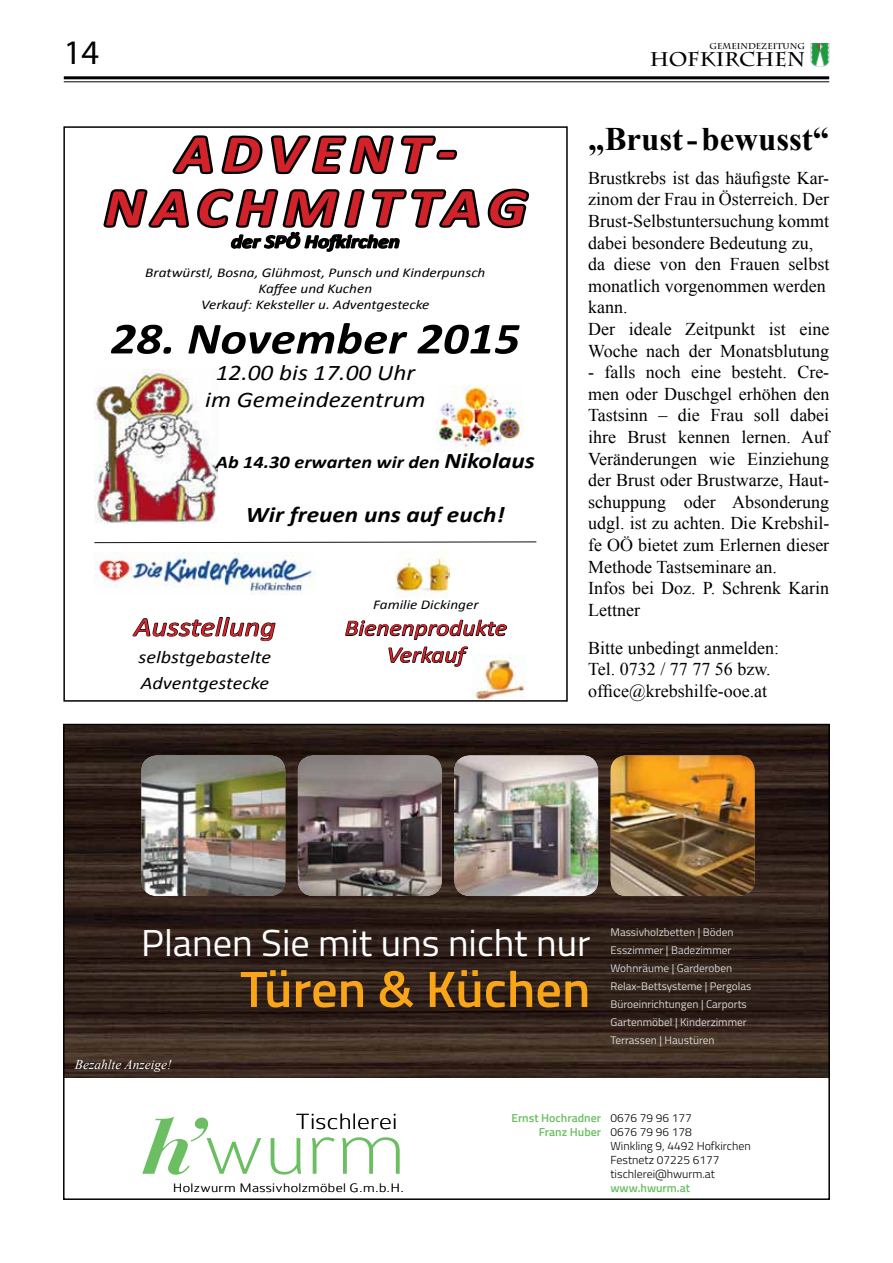
<style>
.page{position:relative;width:893px;height:1263px;background:#fff}
.page>*{position:absolute;margin:0;border:0;box-sizing:border-box;transform-origin:0 0}
.t1{font:100 78px "Colaborate";color:#6bbf62;scale:1.2 1}
.t2{font:italic 700 53.7px/53.7px "Calibri";letter-spacing:.14em;color:#d2232a;text-align:center;scale:1.13 1}
.t3{font:600 51px "Titillium";color:#f8a51a}
.t4{font:italic 700 44.7px "Calibri";color:#000;scale:1.13 1}
.t5{font:37.5px "Titillium";color:#fff}
.t6{font:34.5px "Myriad Pro";color:#000}
.t7{font:700 32.85px "Times New Roman";color:#000}
.t8{font:italic 26.85px "Calibri";color:#d2232a;scale:1.13 1}
.t9{font:100 23.4px "Colaborate";letter-spacing:.005em;color:#000;scale:1.2 1}
.t10{font:italic 22.35px/26.8px "Calibri";color:#000;text-align:center;scale:1.13 1}
.t11{font:italic 22.35px/26.8px "Calibri";color:#d2232a;text-align:center;scale:1.13 1}
.t12{font:italic 700 22.35px "Calibri";color:#000;scale:1.13 1}
.t13{font:700 19.8px "Charlemagne Std";color:#000}
.t14{font:italic 700 18.6px "Calibri";color:#000;scale:1.13 1}
.t15{font:18px/21.6px "Times New Roman";color:#000}
.t16{font:italic 17.85px/26.8px "Calibri";color:#000;scale:1.13 1}
.t17{font:italic 700 17.85px "Calibri";color:#000;scale:1.13 1}
.t18{font:italic 13.5px "Times New Roman";color:#fff}
.t19{font:italic 13.35px/16px "Calibri";color:#000;text-align:center;scale:1.13 1}
.t20{font:100 13.05px "Colaborate";letter-spacing:.02em;color:#000;scale:1.2 1}
.t21{font:300 11.7px "Titillium";color:#000}
.t22{font:600 11.7px "Titillium";color:#6bbf62}
.t23{font:11.1px/18px "Titillium";color:#fff}
.t24{font:700 8.4px "Charlemagne Std";color:#000}
.s1{font-size:22.35px}
.s2{font-family:"Bauer Bodoni";font-weight:700;font-style:italic}
.s3{font-weight:300;color:#000}
.s4{font-weight:600;color:#6bbf62}
</style>
<div class="page">
<img style="left:810px;top:43px;width:19px;height:23px">
<hr style="left:64px;top:76px;width:765px;height:3px;background:#000">
<hr style="left:64px;top:81px;width:765px;height:1px;background:#000">
<img style="left:437px;top:385px;width:86px;height:66px">
<img style="left:94px;top:369px;width:124px;height:155px">
<svg style="left:106px;top:135px;width:423px;height:117px"></svg>
<svg style="left:132px;top:617px;width:144px;height:25px"></svg>
<img style="left:94px;top:553px;width:221px;height:42px">
<svg style="left:94px;top:541px;width:443px;height:2px"></svg>
<svg style="left:346px;top:619px;width:161px;height:48px"></svg>
<img style="left:396px;top:558px;width:53px;height:39px">
<img style="left:473px;top:654px;width:52px;height:45px">
<div style="left:63px;top:126px;width:505px;height:576px;border:2px solid #000"></div>
<img style="left:66px;top:727px;width:761px;height:350px">
<div style="left:454px;top:755px;width:144px;height:141px;background:#000;opacity:.39"></div>
<div style="left:610px;top:755px;width:145px;height:141px;background:#000;opacity:.39"></div>
<div style="left:298px;top:755px;width:144px;height:141px;background:#000;opacity:.39"></div>
<div style="left:141px;top:755px;width:145px;height:141px;background:#000;opacity:.39"></div>
<div style="left:63px;top:724px;width:767px;height:476px;border:2px solid #000"></div>
<h3 class="t6" style="left:64px;top:31px;width:37px">14</h3>
<p class="t13" style="left:650px;top:47px;width:157px">HOFKIRCHEN</p>
<p class="t24" style="left:710px;top:41px;width:97px">GEMEINDEZEITUNG</p>
<h2 class="t2" style="left:104px;top:124px;width:375px">ADVENT-<br>NACHMITTAG</h2>
<p class="t14" style="left:231px;top:230px;width:151px">der SPÖ Hofkirchen</p>
<p class="t19" style="left:145px;top:264px;width:303px">Bratwürstl, Bosna, Glühmost, Punsch und Kinderpunsch<br>Kaffee und Kuchen<br>Verkauf: Keksteller u. Adventgestecke</p>
<h3 class="t4" style="left:111px;top:311px;width:364px">28. November 2015</h3>
<p class="t10" style="left:205px;top:358px;width:196px">12.00 bis 17.00 Uhr im Gemeindezentrum</p>
<p class="t17" style="left:216px;top:451px;width:284px">Ab 14.30 erwarten wir den <span class="s1">Nikolaus</span></p>
<p class="t12" style="left:246px;top:501px;width:231px">Wir freuen uns auf euch!</p>
<h3 class="t8" style="left:134px;top:610px;width:127px">Ausstellung</h3>
<p class="t16" style="left:139px;top:642px;width:119px">selbstgebastelte<br>Adventgestecke</p>
<p class="t19" style="left:373px;top:595px;width:95px">Familie Dickinger</p>
<p class="t11" style="left:345px;top:613px;width:145px">Bienenprodukte<br>Verkauf</p>
<h3 class="t7" style="left:588px;top:116px;width:243px">„Brust - bewusst“</h3>
<p class="t15" style="left:588px;top:167px;width:243px">Brustkrebs ist das häufigste Kar&shy;zinom der Frau in Österreich. Der<br>Brust-Selbstuntersuchung kommt dabei besondere Bedeutung zu, da diese von den Frauen selbst monatlich vorgenommen werden kann.<br>Der ideale Zeitpunkt ist eine<br>Woche nach der Monatsblutung</p>
<p class="t15" style="left:588px;top:361px;width:243px">- falls noch eine besteht. Cre&shy;men oder Duschgel erhöhen den<br>Tastsinn – die Frau soll dabei ihre Brust kennen lernen. Auf<br>Veränderungen wie Einziehung der Brust oder Brustwarze, Haut&shy;schuppung oder Absonderung udgl. ist zu achten. Die Krebshil&shy;fe OÖ bietet zum Erlernen dieser<br>Methode Tastseminare an.<br>Infos bei Doz. P. Schrenk Karin<br>Lettner</p>
<p class="t15" style="left:588px;top:637px;width:192px">Bitte unbedingt anmelden:<br>Tel. 0732 / 77 77 56 bzw. office@krebshilfe-ooe.at</p>
<h3 class="t5" style="left:141px;top:915px;width:451px">Planen Sie mit uns nicht nur</h3>
<h3 class="t3" style="left:240px;top:951px;width:352px">Türen &amp; Küchen</h3>
<p class="t18" style="left:75px;top:1055px;width:98px">Bezahlte Anzeige!</p>
<p class="t23" style="left:610px;top:922px;width:142px">Massivholzbetten | Böden<br>Esszimmer | Badezimmer<br>Wohnräume | Garderoben<br>Relax-Bettsysteme | Pergolas<br>Büroeinrichtungen | Carports<br>Gartenmöbel | Kinderzimmer<br>Terrassen | Haustüren</p>
<p class="t9" style="left:296px;top:1110px;width:86px">Tischlerei</p>
<h1 class="t1" style="left:142px;top:1108px;width:222px"><span class="s2">h’</span>wurm</h1>
<p class="t20" style="left:173px;top:1181px;width:194px">Holzwurm Massivholzmöbel G.m.b.H.</p>
<p class="t22" style="left:511px;top:1109px;width:182px">Ernst Hochradner <span class="s3">0676 79 96 177</span></p>
<p class="t21" style="left:539px;top:1124px;width:154px"><span class="s4">Franz Huber</span> 0676 79 96 178</p>
<p class="t21" style="left:610px;top:1138px;width:142px">Winkling 9, 4492 Hofkirchen</p>
<p class="t21" style="left:610px;top:1152px;width:110px">Festnetz 07225 6177</p>
<p class="t21" style="left:610px;top:1166px;width:106px">tischlerei@hwurm.at</p>
<p class="t22" style="left:610px;top:1179px;width:81px">www.hwurm.at</p>
</div>
